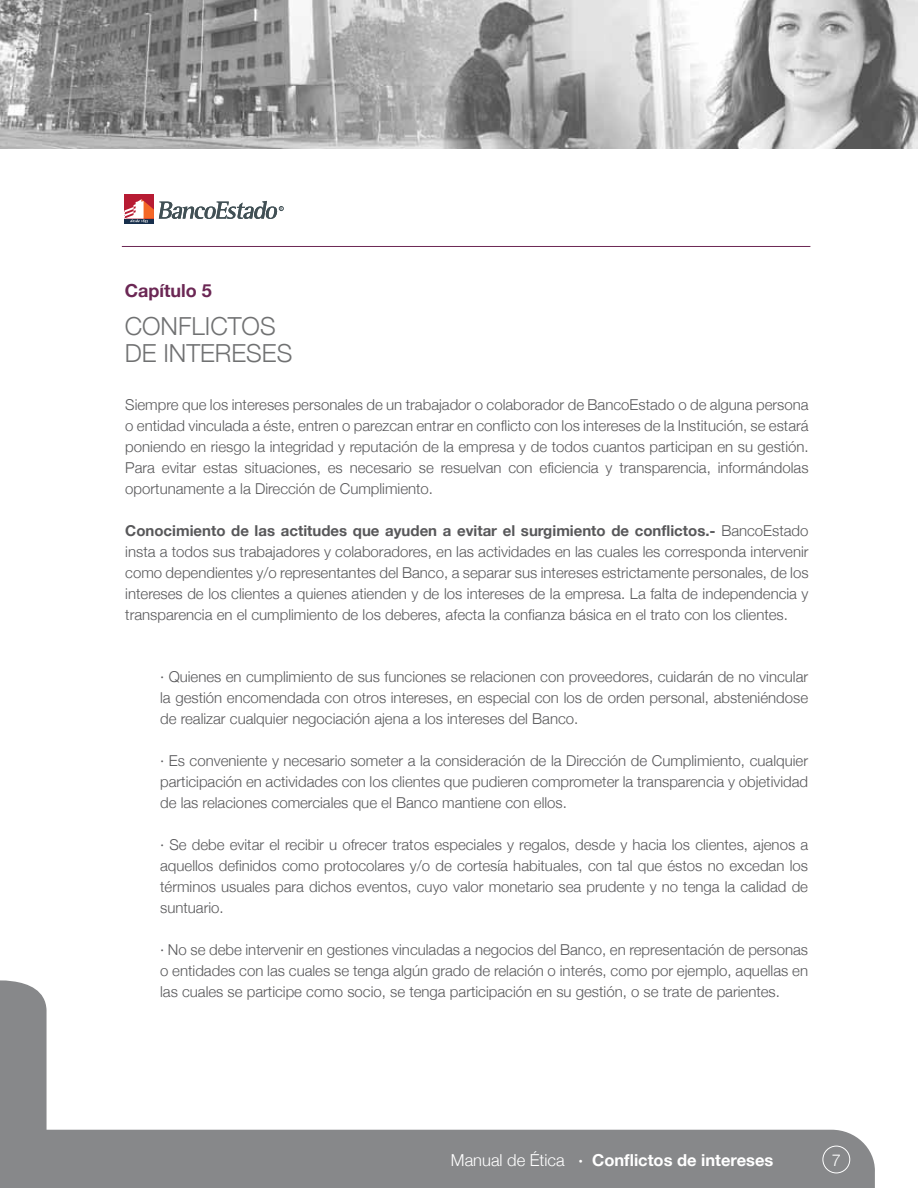
<style>
.page{position:relative;width:918px;height:1188px;background:#fff}
.page>*{position:absolute;margin:0;border:0;box-sizing:border-box;transform-origin:0 0}
.t1{font:300 24.9px/27px "Helvetica Neue";color:#707172}
.t2{font:700 18px "Helvetica Neue";color:#6b2754}
.t3{font:700 16.5px "Helvetica Neue";color:#fff}
.t4{font:300 16.5px "Helvetica Neue";color:#fff}
.t5{font:300 15px/21px "Helvetica Neue";color:#58585a;text-align:justify}
.s1{font-weight:700}
.s2{font-weight:300}
</style>
<div class="page">
<img style="left:0;top:0;width:918px;height:149px">
<div style="left:47px;top:1130px;width:828px;height:58px;background:#87888a"></div>
<div style="left:0;top:980px;width:47px;height:208px;background:#87888a"></div>
<div style="left:823px;top:1146px;width:27px;height:27px;border:1px solid #fff;border-radius:50%"></div>
<div style="left:124px;top:194px;width:30px;height:30px;background:#b71b33"></div>
<div style="left:124px;top:219px;width:30px;height:5px;background:#172f4c"></div>
<svg style="left:124px;top:199px;width:160px;height:24px"></svg>
<hr style="left:122px;top:246px;width:688px;height:1px;background:#6b2754">
<p class="t2" style="left:125px;top:280px;width:88px">Capítulo 5</p>
<h1 class="t1" style="left:125px;top:312px;width:169px">CONFLICTOS<br>DE INTERESES</h1>
<p class="t5" style="left:125px;top:394px;width:685px">Siempre que los intereses personales de un trabajador o colaborador de BancoEstado o de alguna persona o entidad vinculada a éste, entren o parezcan entrar en conflicto con los intereses de la Institución, se estará poniendo en riesgo la integridad y reputación de la empresa y de todos cuantos participan en su gestión.<br>Para evitar estas situaciones, es necesario se resuelvan con eficiencia y transparencia, informándolas oportunamente a la Dirección de Cumplimiento.</p>
<p class="t5" style="left:125px;top:520px;width:685px"><span class="s1">Conocimiento de las actitudes que ayuden a evitar el surgimiento de conflictos.-</span> BancoEstado insta a todos sus trabajadores y colaboradores, en las actividades en las cuales les corresponda intervenir como dependientes y/o representantes del Banco, a separar sus intereses estrictamente personales, de los intereses de los clientes a quienes atienden y de los intereses de la empresa. La falta de independencia y transparencia en el cumplimiento de los deberes, afecta la confianza básica en el trato con los clientes.</p>
<p class="t5" style="left:160px;top:666px;width:650px">· Quienes en cumplimiento de sus funciones se relacionen con proveedores, cuidarán de no vincular la gestión encomendada con otros intereses, en especial con los de orden personal, absteniéndose de realizar cualquier negociación ajena a los intereses del Banco.</p>
<p class="t5" style="left:160px;top:750px;width:650px">· Es conveniente y necesario someter a la consideración de la Dirección de Cumplimiento, cualquier participación en actividades con los clientes que pudieren comprometer la transparencia y objetividad de las relaciones comerciales que el Banco mantiene con ellos.</p>
<p class="t5" style="left:160px;top:834px;width:650px">· Se debe evitar el recibir u ofrecer tratos especiales y regalos, desde y hacia los clientes, ajenos a aquellos definidos como protocolares y/o de cortesía habituales, con tal que éstos no excedan los términos usuales para dichos eventos, cuyo valor monetario sea prudente y no tenga la calidad de suntuario.</p>
<p class="t5" style="left:160px;top:939px;width:649px">· No se debe intervenir en gestiones vinculadas a negocios del Banco, en representación de personas o entidades con las cuales se tenga algún grado de relación o interés, como por ejemplo, aquellas en las cuales se participe como socio, se tenga participación en su gestión, o se trate de parientes.</p>
<p class="t3" style="left:451px;top:1150px;width:324px"><span class="s2">Manual de Ética</span> · Conflictos de intereses</p>
<p class="t4" style="left:832px;top:1150px;width:11px">7</p>
</div>
